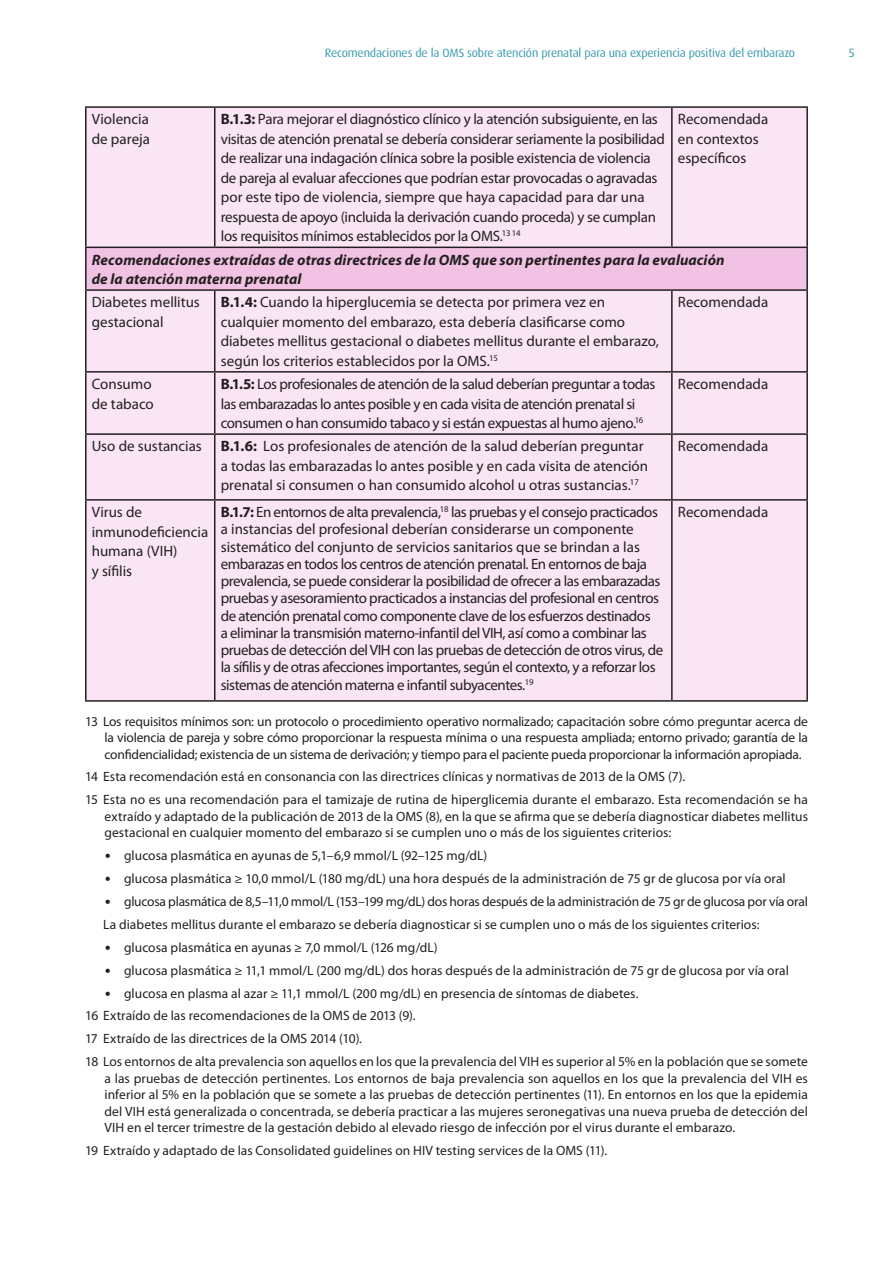
<style>
.page{position:relative;width:893px;height:1263px;background:#fff}
.page>*{position:absolute;margin:0;border:0;box-sizing:border-box;transform-origin:0 0}
.t1{font:15px/17.2px "Myriad Pro";letter-spacing:-.02em;color:#231f20}
.t2{font:15px/19.5px "Myriad Pro";color:#231f20}
.t3{font:italic 700 15px/19.5px "Myriad Pro";letter-spacing:.005em;color:#231f20}
.Footnote_text{font:13.5px/16.5px "Myriad Pro";color:#231f20;text-align:justify}
.t4{font:12px "Dax Pro";letter-spacing:-.015em;color:#369aae}
.s1{font-weight:700}
.s2{font-family:"Calibri"}
</style>
<div class="page">
<div style="left:87px;top:108px;width:719px;height:592px;background:#f9e5f3"></div>
<div style="left:86px;top:247px;width:721px;height:43px;background:#f1c2e3"></div>
<hr style="left:85px;top:106px;width:130px;height:2px;background:#231f20">
<hr style="left:85px;top:108px;width:2px;height:139px;background:#231f20">
<hr style="left:215px;top:106px;width:457px;height:2px;background:#231f20">
<hr style="left:214px;top:108px;width:1px;height:139px;background:#231f20">
<hr style="left:672px;top:106px;width:136px;height:2px;background:#231f20">
<hr style="left:671px;top:108px;width:2px;height:139px;background:#231f20">
<hr style="left:806px;top:108px;width:2px;height:139px;background:#231f20">
<hr style="left:85px;top:247px;width:130px;height:1px;background:#231f20">
<hr style="left:85px;top:248px;width:2px;height:41px;background:#231f20">
<hr style="left:215px;top:247px;width:457px;height:1px;background:#231f20">
<hr style="left:672px;top:247px;width:136px;height:1px;background:#231f20">
<hr style="left:806px;top:248px;width:2px;height:41px;background:#231f20">
<hr style="left:806px;top:291px;width:2px;height:80px;background:#231f20">
<hr style="left:85px;top:373px;width:2px;height:60px;background:#231f20">
<hr style="left:214px;top:373px;width:1px;height:60px;background:#231f20">
<hr style="left:671px;top:373px;width:2px;height:60px;background:#231f20">
<hr style="left:806px;top:373px;width:2px;height:60px;background:#231f20">
<hr style="left:85px;top:433px;width:130px;height:2px;background:#231f20">
<hr style="left:85px;top:435px;width:2px;height:64px;background:#231f20">
<hr style="left:215px;top:433px;width:457px;height:2px;background:#231f20">
<hr style="left:214px;top:435px;width:1px;height:64px;background:#231f20">
<hr style="left:672px;top:433px;width:136px;height:2px;background:#231f20">
<hr style="left:671px;top:435px;width:2px;height:64px;background:#231f20">
<hr style="left:806px;top:435px;width:2px;height:64px;background:#231f20">
<hr style="left:85px;top:499px;width:130px;height:2px;background:#231f20">
<hr style="left:85px;top:501px;width:2px;height:199px;background:#231f20">
<hr style="left:215px;top:499px;width:457px;height:2px;background:#231f20">
<hr style="left:214px;top:501px;width:1px;height:199px;background:#231f20">
<hr style="left:672px;top:499px;width:136px;height:2px;background:#231f20">
<hr style="left:671px;top:501px;width:2px;height:199px;background:#231f20">
<hr style="left:806px;top:501px;width:2px;height:199px;background:#231f20">
<hr style="left:85px;top:700px;width:130px;height:2px;background:#231f20">
<hr style="left:215px;top:700px;width:457px;height:2px;background:#231f20">
<hr style="left:672px;top:700px;width:136px;height:2px;background:#231f20">
<hr style="left:85px;top:291px;width:2px;height:80px;background:#231f20">
<hr style="left:85px;top:289px;width:130px;height:2px;background:#231f20">
<hr style="left:215px;top:289px;width:457px;height:2px;background:#231f20">
<hr style="left:672px;top:289px;width:136px;height:2px;background:#231f20">
<hr style="left:214px;top:291px;width:1px;height:80px;background:#231f20">
<hr style="left:671px;top:291px;width:2px;height:80px;background:#231f20">
<hr style="left:85px;top:371px;width:130px;height:2px;background:#231f20">
<hr style="left:215px;top:371px;width:457px;height:2px;background:#231f20">
<hr style="left:672px;top:371px;width:136px;height:2px;background:#231f20">
<p class="t4" style="left:325px;top:45px;width:472px">Recomendaciones de la OMS sobre atención prenatal para una experiencia positiva del embarazo</p>
<p class="t4" style="left:848px;top:45px;width:8px">5</p>
<p class="t2" style="left:92px;top:109px;width:60px">Violencia de pareja</p>
<p class="t1" style="left:221px;top:109px;width:446px;line-height:19.5px"><span class="s1">B.1.3:</span> Para mejorar el diagnóstico clínico y la atención subsiguiente, en las visitas de atención prenatal se debería considerar seriamente la posibilidad de realizar una indagación clínica sobre la posible existencia de violencia de pareja al evaluar afecciones que podrían estar provocadas o agravadas por este tipo de violencia, siempre que haya capacidad para dar una respuesta de apoyo (incluida la derivación cuando proceda) y se cumplan los requisitos mínimos establecidos por la OMS.<sup>13</sup> <sup>14</sup></p>
<p class="t2" style="left:678px;top:109px;width:92px">Recomendada en contextos específicos</p>
<p class="t3" style="left:92px;top:249px;width:634px">Recomendaciones extraídas de otras directrices de la OMS que son pertinentes para la evaluación de la atención materna prenatal</p>
<p class="t2" style="left:92px;top:292px;width:110px">Diabetes mellitus gestacional</p>
<p class="t2" style="left:221px;top:292px;width:440px"><span class="s1">B.1.4:</span> Cuando la hiperglucemia se detecta por primera vez en cualquier momento del embarazo, esta debería clasificarse como diabetes mellitus gestacional o diabetes mellitus durante el embarazo, según los criterios establecidos por la OMS.<sup>15</sup></p>
<p class="t2" style="left:678px;top:292px;width:92px">Recomendada</p>
<p class="t2" style="left:92px;top:374px;width:64px">Consumo de tabaco</p>
<p class="t1" style="left:221px;top:374px;width:436px;line-height:19.5px"><span class="s1">B.1.5:</span> Los profesionales de atención de la salud deberían preguntar a todas las embarazadas lo antes posible y en cada visita de atención prenatal si consumen o han consumido tabaco y si están expuestas al humo ajeno.<sup>16</sup></p>
<p class="t2" style="left:678px;top:374px;width:92px">Recomendada</p>
<p class="t1" style="left:92px;top:437px;width:112px">Uso de sustancias</p>
<p class="t2" style="left:221px;top:436px;width:429px"><span class="s1">B.1.6:</span> Los profesionales de atención de la salud deberían preguntar a todas las embarazadas lo antes posible y en cada visita de atención prenatal si consumen o han consumido alcohol u otras sustancias.<sup>17</sup></p>
<p class="t2" style="left:678px;top:436px;width:92px">Recomendada</p>
<p class="t2" style="left:92px;top:502px;width:118px">Virus de inmunodeficiencia humana (VIH)<br>y sífilis</p>
<p class="t1" style="left:221px;top:503px;width:444px"><span class="s1">B.1.7:</span> En entornos de alta prevalencia,<sup>18</sup> las pruebas y el consejo practicados a instancias del profesional deberían considerarse un componente sistemático del conjunto de servicios sanitarios que se brindan a las embarazas en todos los centros de atención prenatal. En entornos de baja prevalencia, se puede considerar la posibilidad de ofrecer a las embarazadas pruebas y asesoramiento practicados a instancias del profesional en centros de atención prenatal como componente clave de los esfuerzos destinados<br>a eliminar la transmisión materno-infantil del VIH, así como a combinar las pruebas de detección del VIH con las pruebas de detección de otros virus, de la sífilis y de otras afecciones importantes, según el contexto, y a reforzar los sistemas de atención materna e infantil subyacentes.<sup>19</sup></p>
<p class="t2" style="left:678px;top:502px;width:92px">Recomendada</p>
<p class="Footnote_text" style="left:105px;top:713px;width:705px;text-indent:-20px">13 Los requisitos mínimos son: un protocolo o procedimiento operativo normalizado; capacitación sobre cómo preguntar acerca de la violencia de pareja y sobre cómo proporcionar la respuesta mínima o una respuesta ampliada; entorno privado; garantía de la confidencialidad; existencia de un sistema de derivación; y tiempo para el paciente pueda proporcionar la información apropiada.</p>
<p class="Footnote_text" style="left:85px;top:768px;width:602px">14 Esta recomendación está en consonancia con las directrices clínicas y normativas de 2013 de la OMS (7).</p>
<p class="Footnote_text" style="left:105px;top:791px;width:705px;text-indent:-20px">15 Esta no es una recomendación para el tamizaje de rutina de hiperglicemia durante el embarazo. Esta recomendación se ha extraído y adaptado de la publicación de 2013 de la OMS (8), en la que se afirma que se debería diagnosticar diabetes mellitus gestacional en cualquier momento del embarazo si se cumplen uno o más de los siguientes criterios:</p>
<p class="Footnote_text" style="left:105px;top:847px;width:384px"><span class="s2">•</span> glucosa plasmática en ayunas de 5,1–6,9 mmol/L (92–125 mg/dL)</p>
<p class="Footnote_text" style="left:105px;top:870px;width:683px"><span class="s2">•</span> glucosa plasmática ≥ 10,0 mmol/L (180 mg/dL) una hora después de la administración de 75 gr de glucosa por vía oral</p>
<p class="Footnote_text" style="left:105px;top:893px;width:705px"><span class="s2">•</span> glucosa plasmática de 8,5–11,0 mmol/L (153–199 mg/dL) dos horas después de la administración de 75 gr de glucosa por vía oral</p>
<p class="Footnote_text" style="left:103px;top:916px;width:658px">La diabetes mellitus durante el embarazo se debería diagnosticar si se cumplen uno o más de los siguientes criterios:</p>
<p class="Footnote_text" style="left:105px;top:939px;width:335px"><span class="s2">•</span> glucosa plasmática en ayunas ≥ 7,0 mmol/L (126 mg/dL)</p>
<p class="Footnote_text" style="left:105px;top:962px;width:686px"><span class="s2">•</span> glucosa plasmática ≥ 11,1 mmol/L (200 mg/dL) dos horas después de la administración de 75 gr de glucosa por vía oral</p>
<p class="Footnote_text" style="left:105px;top:984px;width:536px"><span class="s2">•</span> glucosa en plasma al azar ≥ 11,1 mmol/L (200 mg/dL) en presencia de síntomas de diabetes.</p>
<p class="Footnote_text" style="left:85px;top:1007px;width:332px">16 Extraído de las recomendaciones de la OMS de 2013 (9).</p>
<p class="Footnote_text" style="left:85px;top:1030px;width:279px">17 Extraído de las directrices de la OMS 2014 (10).</p>
<p class="Footnote_text" style="left:105px;top:1053px;width:705px;text-indent:-20px">18 Los entornos de alta prevalencia son aquellos en los que la prevalencia del VIH es superior al 5% en la población que se somete a las pruebas de detección pertinentes. Los entornos de baja prevalencia son aquellos en los que la prevalencia del VIH es inferior al 5% en la población que se somete a las pruebas de detección pertinentes (11). En entornos en los que la epidemia del VIH está generalizada o concentrada, se debería practicar a las mujeres seronegativas una nueva prueba de detección del VIH en el tercer trimestre de la gestación debido al elevado riesgo de infección por el virus durante el embarazo.</p>
<p class="Footnote_text" style="left:85px;top:1142px;width:524px">19 Extraído y adaptado de las Consolidated guidelines on HIV testing services de la OMS (11).</p>
</div>
